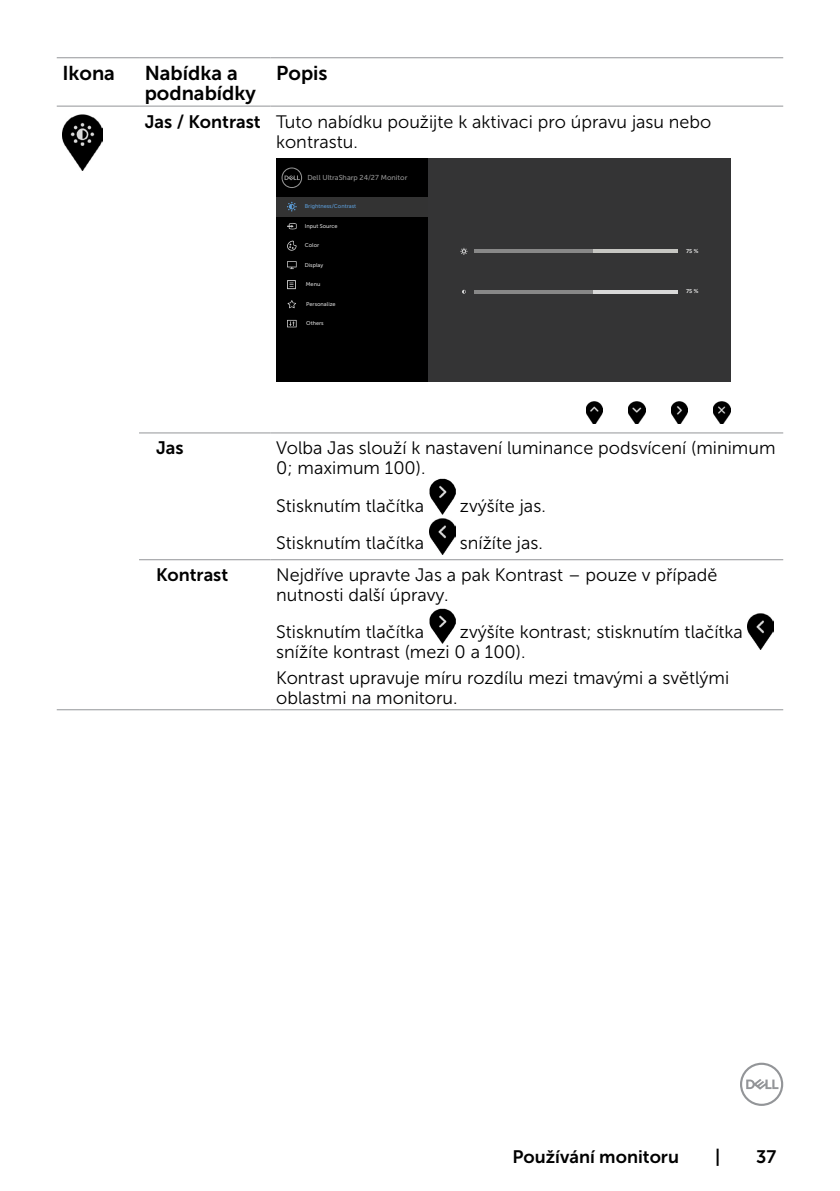
<style>
.page{position:relative;width:840px;height:1191px;background:#fff}
.page>*{position:absolute;margin:0;border:0;box-sizing:border-box;transform-origin:0 0}
.Table_Head{font:20px/20px "Museo Sans For Dell 700";color:#000}
.內文{font:20px "Museo Sans For Dell 700";color:#000}
.Table_Paragraph{font:18px/20px "Museo Sans For Dell 300";color:#000}
.Table_Paragraph-2{font:18px "Museo Sans For Dell 700";color:#000}
.Table_Paragraph-Inde{font:18px "Museo Sans For Dell 700";color:#000}
.t1{font:7.2px "Museo Sans For Dell 500";color:#939393}
.t2{font:700 6.2px "Calibri";color:#d9d9d9}
.t3{font:5.6px "Museo Sans For Dell 500";color:#d9d9d9}
.t4{font:5.6px "Museo Sans For Dell 500";color:#5b9bd5}
</style>
<div class="page">
<svg style="left:740px;top:1062px;width:42px;height:44px"></svg>
<hr style="left:57px;top:106px;width:82px;height:1px;background:#939598">
<hr style="left:139px;top:106px;width:131px;height:1px;background:#939598">
<hr style="left:270px;top:106px;width:512px;height:1px;background:#939598">
<hr style="left:57px;top:709px;width:82px;height:1px;background:#939598">
<hr style="left:57px;top:57px;width:82px;height:1px;background:#939598">
<hr style="left:139px;top:57px;width:131px;height:1px;background:#939598">
<hr style="left:270px;top:57px;width:512px;height:1px;background:#939598">
<hr style="left:139px;top:432px;width:131px;height:1px;background:#939598">
<hr style="left:270px;top:432px;width:512px;height:1px;background:#939598">
<hr style="left:139px;top:559px;width:131px;height:1px;background:#939598">
<hr style="left:270px;top:559px;width:512px;height:1px;background:#939598">
<hr style="left:139px;top:709px;width:131px;height:1px;background:#939598">
<hr style="left:270px;top:709px;width:512px;height:1px;background:#939598">
<img style="left:62px;top:114px;width:41px;height:57px">
<div style="left:276px;top:158px;width:453px;height:224px;background:#343435"></div>
<div style="left:276px;top:158px;width:151px;height:224px;background:#000"></div>
<svg style="left:281px;top:167px;width:21px;height:21px"></svg>
<hr style="left:474px;top:249px;width:203px;height:4px;background:#c6c6c2">
<hr style="left:474px;top:249px;width:118px;height:4px;background:#888">
<hr style="left:474px;top:290px;width:203px;height:4px;background:#d9d9d9">
<hr style="left:474px;top:290px;width:118px;height:4px;background:#888">
<div style="left:276px;top:197px;width:151px;height:19px;background:#333"></div>
<img style="left:586px;top:402px;width:16px;height:22px">
<img style="left:628px;top:402px;width:17px;height:22px">
<img style="left:671px;top:402px;width:16px;height:22px">
<img style="left:713px;top:402px;width:16px;height:22px">
<svg style="left:287px;top:202px;width:9px;height:9px"></svg>
<svg style="left:287px;top:223px;width:9px;height:6px"></svg>
<svg style="left:287px;top:240px;width:9px;height:11px"></svg>
<svg style="left:287px;top:261px;width:9px;height:8px"></svg>
<svg style="left:287px;top:280px;width:9px;height:9px"></svg>
<svg style="left:287px;top:300px;width:9px;height:8px"></svg>
<svg style="left:287px;top:320px;width:9px;height:7px"></svg>
<svg style="left:460px;top:248px;width:7px;height:7px"></svg>
<img style="left:429px;top:479px;width:26px;height:35px">
<img style="left:429px;top:518px;width:26px;height:36px">
<img style="left:429px;top:608px;width:26px;height:36px">
<img style="left:747px;top:613px;width:26px;height:37px">
<p class="內文" style="left:62px;top:62px;width:54px">Ikona</p>
<p class="Table_Head" style="left:145px;top:63px;width:113px">Nabídka a podnabídky</p>
<p class="Table_Head" style="left:276px;top:63px;width:53px">Popis</p>
<p class="Table_Paragraph-2" style="left:145px;top:111px;width:117px">Jas / Kontrast</p>
<p class="Table_Paragraph" style="left:276px;top:111px;width:436px">Tuto nabídku použijte k aktivaci pro úpravu jasu nebo kontrastu.</p>
<p class="t1" style="left:307px;top:174px;width:101px">Dell UltraSharp 24/27 Monitor</p>
<p class="t4" style="left:304px;top:203px;width:53px">Brightness/Contrast</p>
<p class="t3" style="left:304px;top:242px;width:16px">Color</p>
<p class="t3" style="left:304px;top:262px;width:20px">Display</p>
<p class="t3" style="left:304px;top:223px;width:34px">Input Source</p>
<p class="t2" style="left:685px;top:247px;width:14px">75 %</p>
<p class="t3" style="left:306px;top:281px;width:16px">Menu</p>
<p class="t3" style="left:306px;top:301px;width:31px">Personalize</p>
<p class="t3" style="left:306px;top:320px;width:19px">Others</p>
<p class="t2" style="left:685px;top:287px;width:14px">75 %</p>
<p class="Table_Paragraph-Inde" style="left:156px;top:437px;width:29px">Jas</p>
<p class="Table_Paragraph" style="left:276px;top:438px;width:500px">Volba Jas slouží k nastavení luminance podsvícení (minimum<br>0; maximum 100).</p>
<p class="Table_Paragraph" style="left:276px;top:495px;width:149px">Stisknutím tlačítka</p>
<p class="Table_Paragraph" style="left:459px;top:495px;width:87px">zvýšíte jas.</p>
<p class="Table_Paragraph" style="left:276px;top:533px;width:149px">Stisknutím tlačítka</p>
<p class="Table_Paragraph" style="left:459px;top:533px;width:84px">snížíte jas.</p>
<p class="Table_Paragraph-Inde" style="left:156px;top:564px;width:74px">Kontrast</p>
<p class="Table_Paragraph" style="left:276px;top:564px;width:442px">Nejdříve upravte Jas a pak Kontrast – pouze v případě nutnosti další úpravy.</p>
<p class="Table_Paragraph" style="left:276px;top:622px;width:149px">Stisknutím tlačítka</p>
<p class="Table_Paragraph" style="left:276px;top:622px;width:468px;text-indent:183px">zvýšíte kontrast; stisknutím tlačítka snížíte kontrast (mezi 0 a 100).</p>
<p class="Table_Paragraph" style="left:276px;top:668px;width:454px">Kontrast upravuje míru rozdílu mezi tmavými a světlými oblastmi na monitoru.</p>
<p class="Table_Paragraph-2" style="left:512px;top:1146px;width:168px">Používání monitoru</p>
<p class="Table_Paragraph-2" style="left:714px;top:1146px;width:7px">|</p>
<p class="Table_Paragraph-2" style="left:755px;top:1146px;width:22px">37</p>
</div>
